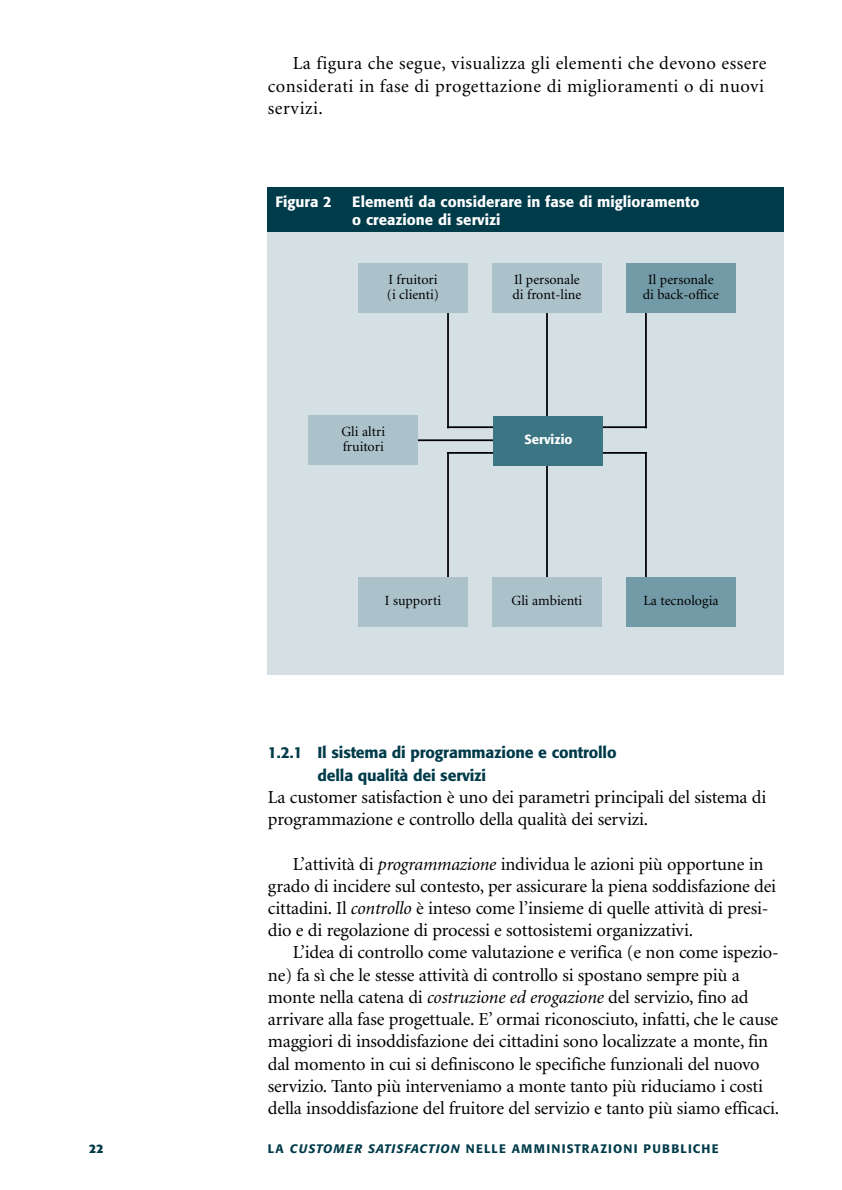
<style>
.page{position:relative;width:842px;height:1190px;background:#fff}
.page>*{position:absolute;margin:0;border:0;box-sizing:border-box;transform-origin:0 0}
.t1{font:18.38px/22.2px "Minion";letter-spacing:-.01em;color:#000}
.t2{font:18.38px/22.2px "Minion";letter-spacing:.025em;color:#000}
.t3{font:500 15.75px/22.2px "Formata";letter-spacing:-.01em;color:#003b4a}
.t4{font:500 14.88px/17.5px "Formata";color:#fff}
.t5{font:14px/15.8px "Minion";color:#000}
.t6{font:500 13.12px "Formata";color:#fff}
.t7{font:500 12.25px "Formata";letter-spacing:.11em;color:#003b4a}
.t8{font:700 12.25px "Formata";color:#003b4a}
.s1{font-style:italic}
</style>
<div class="page">
<div style="left:268px;top:212px;width:516px;height:463px;background:#d5e0e5"></div>
<div style="left:268px;top:187px;width:516px;height:45px;background:#003b4a"></div>
<hr style="left:447px;top:304px;width:2px;height:124px;background:#000">
<hr style="left:447px;top:426px;width:47px;height:2px;background:#000">
<hr style="left:645px;top:304px;width:2px;height:124px;background:#000">
<hr style="left:601px;top:426px;width:46px;height:2px;background:#000">
<hr style="left:546px;top:304px;width:2px;height:142px;background:#000">
<hr style="left:447px;top:452px;width:47px;height:2px;background:#000">
<hr style="left:601px;top:452px;width:46px;height:2px;background:#000">
<hr style="left:447px;top:452px;width:2px;height:125px;background:#000">
<hr style="left:645px;top:452px;width:2px;height:125px;background:#000">
<hr style="left:546px;top:462px;width:2px;height:124px;background:#000">
<div style="left:358px;top:263px;width:109px;height:50px;background:#abc2cb"></div>
<div style="left:626px;top:263px;width:109px;height:50px;background:#739ba7"></div>
<div style="left:492px;top:263px;width:109px;height:50px;background:#abc2cb"></div>
<div style="left:358px;top:577px;width:109px;height:50px;background:#abc2cb"></div>
<div style="left:626px;top:577px;width:109px;height:50px;background:#739ba7"></div>
<div style="left:492px;top:577px;width:109px;height:50px;background:#abc2cb"></div>
<hr style="left:409px;top:439px;width:100px;height:2px;background:#000">
<div style="left:494px;top:416px;width:109px;height:50px;background:#3c7584"></div>
<div style="left:309px;top:415px;width:109px;height:50px;background:#abc2cb"></div>
<p class="t2" style="left:268px;top:54px;width:500px;text-indent:25px">La figura che segue, visualizza gli elementi che devono essere considerati in fase di progettazione di miglioramenti o di nuovi servizi.</p>
<p class="t4" style="left:275px;top:194px;width:58px">Figura 2</p>
<p class="t4" style="left:352px;top:194px;width:349px">Elementi da considerare in fase di miglioramento o creazione di servizi</p>
<p class="t5" style="left:387px;top:272px;width:54px">I fruitori (i clienti)</p>
<p class="t5" style="left:643px;top:272px;width:78px;text-align:center">Il personale di back-office</p>
<p class="t5" style="left:512px;top:272px;width:70px">Il personale di front-line</p>
<p class="t5" style="left:341px;top:425px;width:45px">Gli altri fruitori</p>
<p class="t6" style="left:524px;top:434px;width:50px">Servizio</p>
<p class="t5" style="left:385px;top:594px;width:58px">I supporti</p>
<p class="t5" style="left:511px;top:594px;width:72px">Gli ambienti</p>
<p class="t5" style="left:643px;top:594px;width:77px">La tecnologia</p>
<p class="t3" style="left:317px;top:743px;width:300px;text-indent:-50px">1.2.1 Il sistema di programmazione e controllo della qualità dei servizi</p>
<p class="t1" style="left:268px;top:787px;width:500px">La customer satisfaction è uno dei parametri principali del sistema di programmazione e controllo della qualità dei servizi.</p>
<p class="t1" style="left:268px;top:854px;width:510px;text-indent:25px">L’attività di <span class="s1">programmazione</span> individua le azioni più opportune in grado di incidere sul contesto, per assicurare la piena soddisfazione dei cittadini. Il <span class="s1">controllo</span> è inteso come l’insieme di quelle attività di presi&shy;dio e di regolazione di processi e sottosistemi organizzativi.</p>
<p class="t1" style="left:268px;top:943px;width:513px;text-indent:25px">L’idea di controllo come valutazione e verifica (e non come ispezio&shy;ne) fa sì che le stesse attività di controllo si spostano sempre più a monte nella catena di <span class="s1">costruzione ed erogazione</span> del servizio, fino ad arrivare alla fase progettuale. E’ ormai riconosciuto, infatti, che le cause maggiori di insoddisfazione dei cittadini sono localizzate a monte, fin dal momento in cui si definiscono le specifiche funzionali del nuovo servizio. Tanto più interveniamo a monte tanto più riduciamo i costi della insoddisfazione del fruitore del servizio e tanto più siamo efficaci.</p>
<p class="t8" style="left:89px;top:1143px;width:16px">22</p>
<p class="t7" style="left:268px;top:1143px;width:452px">LA <span class="s1">CUSTOMER SATISFACTION</span> NELLE AMMINISTRAZIONI PUBBLICHE</p>
</div>
